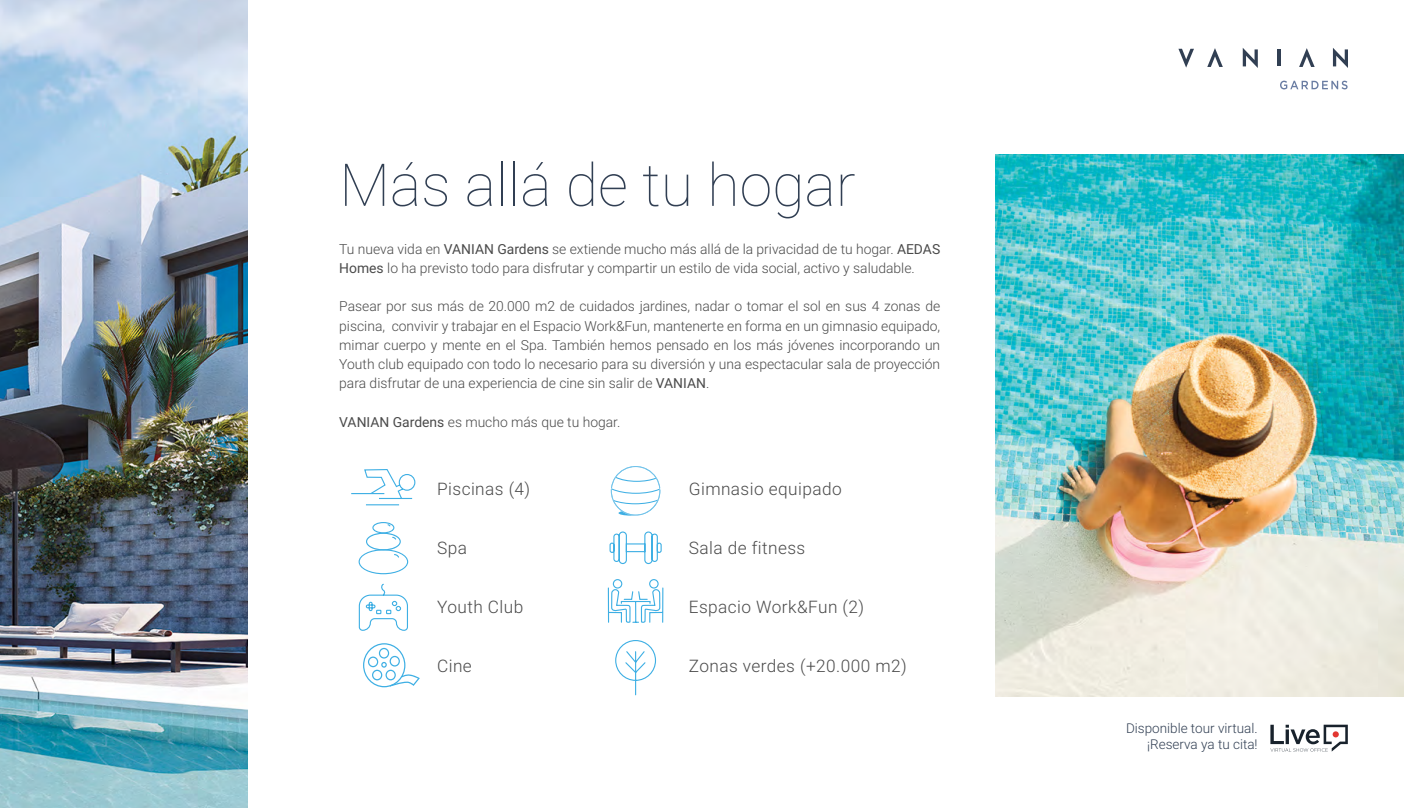
<style>
.page{position:relative;width:1404px;height:808px;background:#fff}
.page>*{position:absolute;margin:0;border:0;box-sizing:border-box;transform-origin:0 0}
.t1{font:100 59.1px "Roboto";color:#313f53}
.t2{font:300 17.25px "Roboto";letter-spacing:.025em;color:#4a4a4a}
.t3{font:300 13.8px/19.2px "Roboto";color:#4a4a4a}
.t4{font:300 13.5px/16.2px "Roboto";color:#313f53;text-align:right}
.s1{font-weight:400}
</style>
<div class="page">
<img style="left:0;top:0;width:248px;height:808px">
<img style="left:995px;top:154px;width:408px;height:542px">
<svg style="left:1178px;top:49px;width:15px;height:19px"></svg>
<svg style="left:1207px;top:48px;width:15px;height:19px"></svg>
<svg style="left:1242px;top:48px;width:15px;height:19px"></svg>
<hr style="left:1277px;top:49px;width:3px;height:17px;background:#313f53">
<svg style="left:1332px;top:48px;width:15px;height:19px"></svg>
<svg style="left:1299px;top:48px;width:15px;height:19px"></svg>
<svg style="left:1280px;top:81px;width:67px;height:8px"></svg>
<svg style="left:363px;top:643px;width:57px;height:44px"></svg>
<svg style="left:358px;top:522px;width:50px;height:52px"></svg>
<svg style="left:358px;top:583px;width:50px;height:48px"></svg>
<svg style="left:610px;top:466px;width:50px;height:50px"></svg>
<svg style="left:607px;top:531px;width:57px;height:92px"></svg>
<svg style="left:615px;top:640px;width:41px;height:56px"></svg>
<svg style="left:351px;top:469px;width:65px;height:37px"></svg>
<svg style="left:1270px;top:725px;width:77px;height:27px"></svg>
<h1 class="t1" style="left:339px;top:143px;width:517px">Más allá de tu hogar</h1>
<p class="t3" style="left:339px;top:239px;width:602px">Tu nueva vida en <span class="s1">VANIAN Gardens</span> se extiende mucho más allá de la privacidad de tu hogar. <span class="s1">AEDAS<br>Homes</span> lo ha previsto todo para disfrutar y compartir un estilo de vida social, activo y saludable.</p>
<p class="t3" style="left:339px;top:296px;width:602px;text-align:justify">Pasear por sus más de 20.000 m2 de cuidados jardines, nadar o tomar el sol en sus 4 zonas de piscina, convivir y trabajar en el Espacio Work&amp;Fun, mantenerte en forma en un gimnasio equipado, mimar cuerpo y mente en el Spa. También hemos pensado en los más jóvenes incorporando un Youth club equipado con todo lo necesario para su diversión y una espectacular sala de proyección para disfrutar de una experiencia de cine sin salir de <span class="s1">VANIAN</span>.</p>
<p class="t3" style="left:339px;top:412px;width:283px"><span class="s1">VANIAN Gardens</span> es mucho más que tu hogar.</p>
<p class="t2" style="left:437px;top:477px;width:95px">Piscinas (4)</p>
<p class="t2" style="left:688px;top:477px;width:154px">Gimnasio equipado</p>
<p class="t2" style="left:437px;top:536px;width:31px">Spa</p>
<p class="t2" style="left:688px;top:536px;width:118px">Sala de fitness</p>
<p class="t2" style="left:437px;top:595px;width:88px">Youth Club</p>
<p class="t2" style="left:688px;top:595px;width:177px">Espacio Work&amp;Fun (2)</p>
<p class="t2" style="left:437px;top:654px;width:36px">Cine</p>
<p class="t2" style="left:688px;top:654px;width:219px">Zonas verdes (+20.000 m2)</p>
<p class="t4" style="left:1125px;top:720px;width:133px">Disponible tour virtual. ¡Reserva ya tu cita!</p>
</div>
